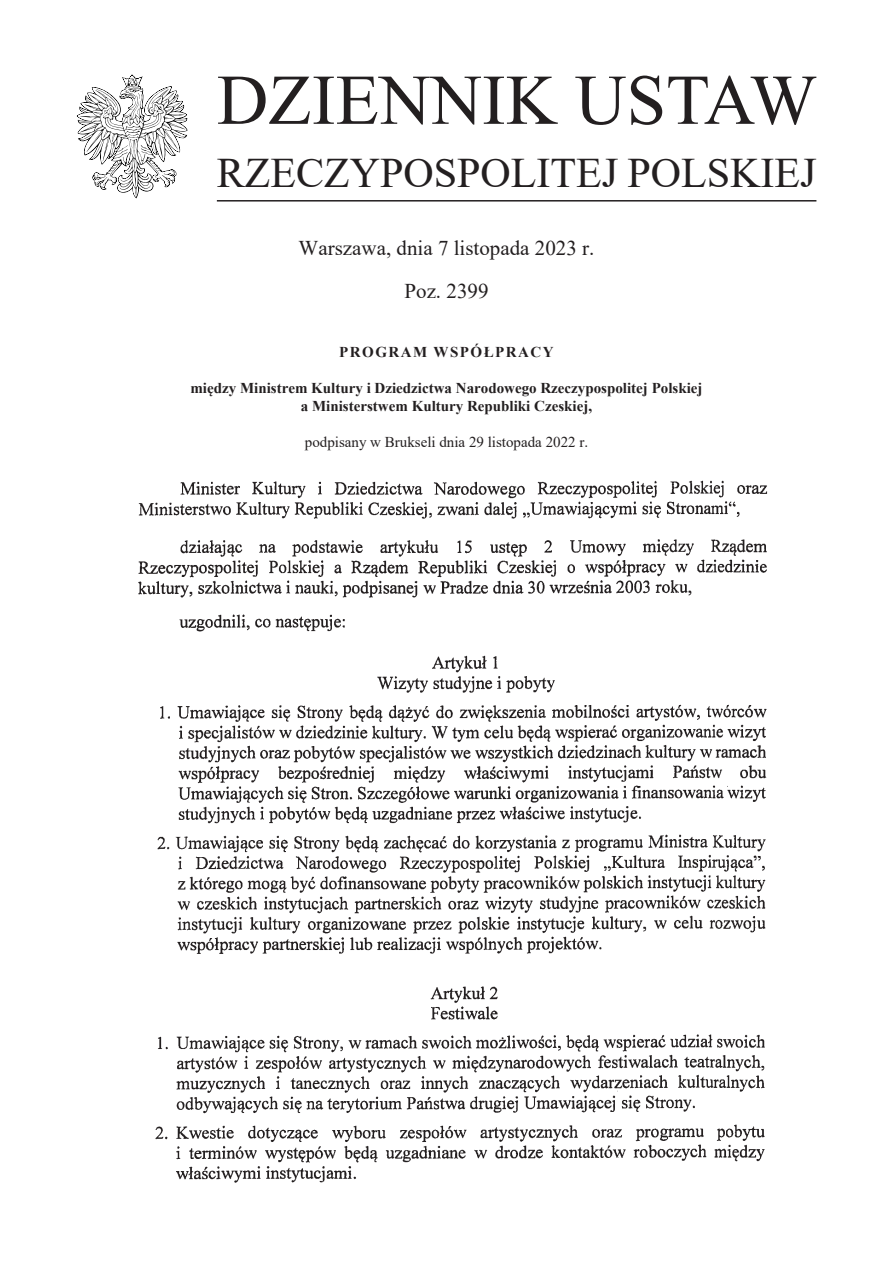
<style>
.page{position:relative;width:893px;height:1263px;background:#fff}
.page>*{position:absolute;margin:0;border:0;box-sizing:border-box;transform-origin:0 0}
.t1{font:71.25px "Times New Roman";color:#231f20}
.t2{font:42px "Times New Roman";color:#231f20}
.t3{font:21px/43.5px "Times New Roman";color:#231f20;text-align:center}
.t4{font:700 15px/18px "Times New Roman";color:#231f20;text-align:center}
.t5{font:15px "Times New Roman";color:#231f20}
.t6{font:700 15px "Times New Roman";letter-spacing:.1em;color:#231f20}
.s1{color:#fff}
</style>
<div class="page">
<svg style="left:77px;top:74px;width:111px;height:124px"></svg>
<hr style="left:217px;top:200px;width:599px;height:2px;background:#231f20">
<img style="left:138px;top:480px;width:630px;height:703px">
<h1 class="t1" style="left:217px;top:50px;width:602px">DZIENNIK USTAW</h1>
<h2 class="t2" style="left:217px;top:144px;width:601px">RZECZYPOSPOLITEJ POLSKIEJ</h2>
<h3 class="t3" style="left:299px;top:225px;width:297px">Warszawa, dnia 7 listopada 2023 r.<br>Poz. <span class="s1">2399</span></h3>
<p class="t6" style="left:339px;top:341px;width:216px">PROGRAM WSPÓŁPRACY</p>
<p class="t4" style="left:190px;top:378px;width:514px">między Ministrem Kultury i Dziedzictwa Narodowego Rzeczypospolitej Polskiej a Ministerstwem Kultury Republiki Czeskiej,</p>
<p class="t5" style="left:305px;top:431px;width:285px">podpisany w Brukseli dnia 29 listopada 2022 r.</p>
</div>
